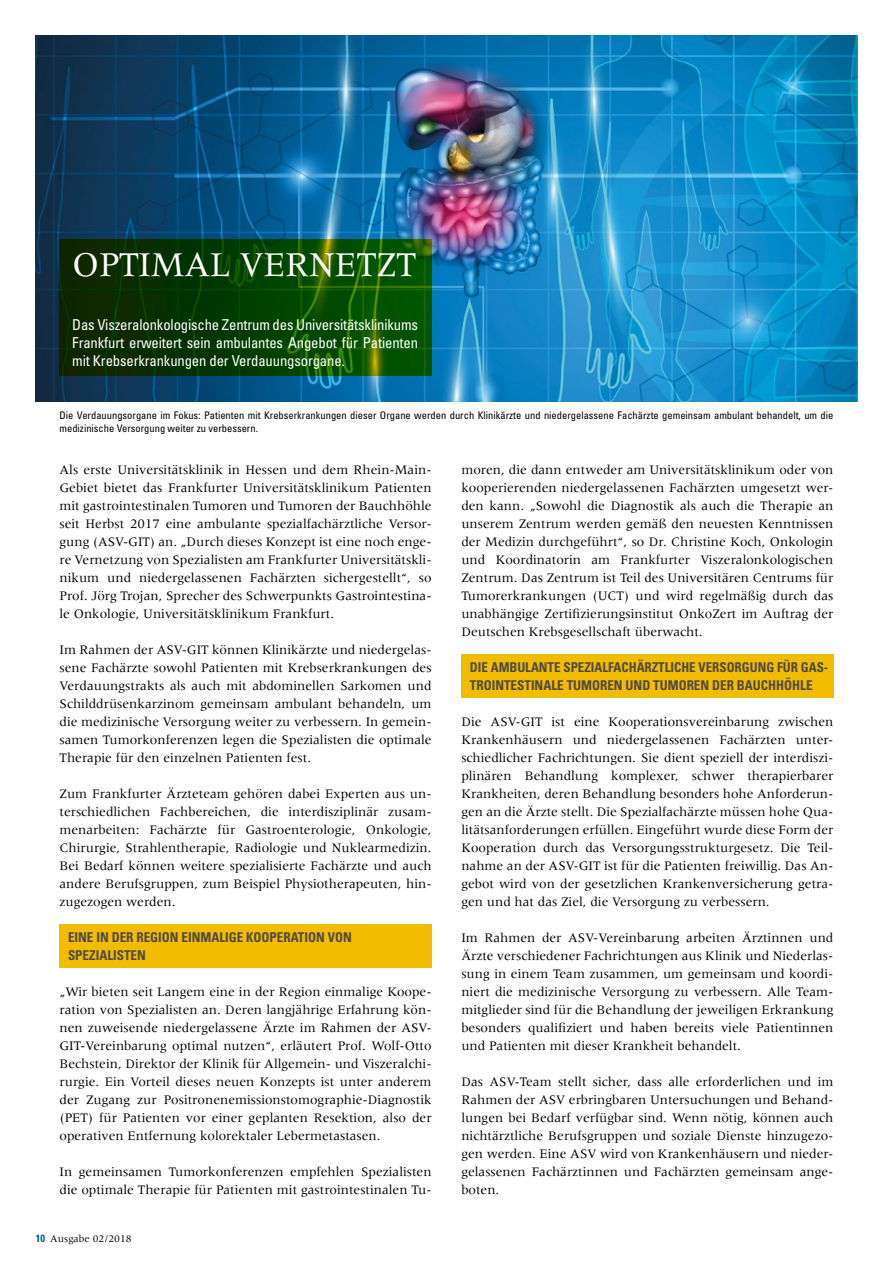
<style>
.page{position:relative;width:893px;height:1263px;background:#fff}
.page>*{position:absolute;margin:0;border:0;box-sizing:border-box;transform-origin:0 0}
.t1{font:36px "Meridien LT Std";color:#fff}
.t2{font:condensed 15px/18px "Univers";letter-spacing:-.01em;color:#fff;text-align:justify}
.t3{font:13.5px/18px "Meridien LT Std";color:#000;text-align:justify}
.t4{font:700 condensed 13.5px/18px "Univers";color:#4f4a45;scale:.96 1}
.t5{font:700 condensed 13.5px/18px "Univers";color:#4f4a45}
.t6{font:condensed 10.5px/12.6px "Univers";color:#000}
.t7{font:10.5px "Meridien LT Std";color:#000}
.s1{font-family:"Univers";font-weight:700;font-stretch:condensed;color:#006293}
</style>
<div class="page">
<div style="left:461px;top:654px;width:372px;height:43px;background:#f2bc00"></div>
<div style="left:60px;top:924px;width:372px;height:43px;background:#f2bc00"></div>
<img style="left:36px;top:36px;width:821px;height:366px">
<svg style="left:60px;top:240px;width:372px;height:136px;background:#094000"></svg>
<h1 class="t1" style="left:72px;top:244px;width:345px">OPTIMAL VERNETZT</h1>
<p class="t2" style="left:72px;top:315px;width:347px">Das Viszeralonkologische Zentrum des Universitätsklinikums Frankfurt erweitert sein ambulantes Angebot für Patienten mit Krebserkrankungen der Verdauungsorgane.</p>
<p class="t6" style="left:60px;top:409px;width:775px">Die Verdauungsorgane im Fokus: Patienten mit Krebserkrankungen dieser Organe werden durch Klinikärzte und niedergelassene Fachärzte gemeinsam ambulant behandelt, um die medizinische Versorgung weiter zu verbessern.</p>
<p class="t3" style="left:60px;top:460px;width:374px">Als erste Universitätsklinik in Hessen und dem Rhein-Main-Gebiet bietet das Frankfurter Universitätsklinikum Patienten mit gastrointestinalen Tumoren und Tumoren der Bauchhöhle seit Herbst 2017 eine ambulante spezialfachärztliche Versor&shy;gung (ASV-GIT) an. „Durch dieses Konzept ist eine noch enge&shy;re Vernetzung von Spezialisten am Frankfurter Universitätskli&shy;nikum und niedergelassenen Fachärzten sichergestellt“, so Prof. Jörg Trojan, Sprecher des Schwerpunkts Gastrointestina&shy;le Onkologie, Universitätsklinikum Frankfurt.</p>
<p class="t3" style="left:60px;top:640px;width:374px">Im Rahmen der ASV-GIT können Klinikärzte und niedergelas&shy;sene Fachärzte sowohl Patienten mit Krebserkrankungen des Verdauungstrakts als auch mit abdominellen Sarkomen und Schilddrüsenkarzinom gemeinsam ambulant behandeln, um die medizinische Versorgung weiter zu verbessern. In gemein&shy;samen Tumorkonferenzen legen die Spezialisten die optimale Therapie für den einzelnen Patienten fest.</p>
<p class="t3" style="left:60px;top:784px;width:374px">Zum Frankfurter Ärzteteam gehören dabei Experten aus un&shy;terschiedlichen Fachbereichen, die interdisziplinär zusam&shy;menarbeiten: Fachärzte für Gastroenterologie, Onkologie, Chirurgie, Strahlentherapie, Radiologie und Nuklearmedizin.<br>Bei Bedarf können weitere spezialisierte Fachärzte und auch andere Berufsgruppen, zum Beispiel Physiotherapeuten, hin&shy;zugezogen werden.</p>
<p class="t5" style="left:68px;top:928px;width:285px">EINE IN DER REGION EINMALIGE KOOPERATION VON<br>SPEZIALISTEN</p>
<p class="t3" style="left:60px;top:982px;width:374px">„Wir bieten seit Langem eine in der Region einmalige Koope&shy;ration von Spezialisten an. Deren langjährige Erfahrung kön&shy;nen zuweisende niedergelassene Ärzte im Rahmen der ASV-GIT-Vereinbarung optimal nutzen“, erläutert Prof. Wolf-Otto Bechstein, Direktor der Klinik für Allgemein- und Viszeralchi&shy;rurgie. Ein Vorteil dieses neuen Konzepts ist unter anderem der Zugang zur Positronenemissionstomographie-Diagnostik (PET) für Patienten vor einer geplanten Resektion, also der operativen Entfernung kolorektaler Lebermetastasen.</p>
<p class="t3" style="left:60px;top:1162px;width:374px">In gemeinsamen Tumorkonferenzen empfehlen Spezialisten die optimale Therapie für Patienten mit gastrointestinalen Tu-</p>
<p class="t7" style="left:36px;top:1232px;width:98px"><span class="s1">10</span> Ausgabe 02/2018</p>
<p class="t3" style="left:461px;top:460px;width:374px">moren, die dann entweder am Universitätsklinikum oder von kooperierenden niedergelassenen Fachärzten umgesetzt wer&shy;den kann. „Sowohl die Diagnostik als auch die Therapie an unserem Zentrum werden gemäß den neuesten Kenntnissen der Medizin durchgeführt“, so Dr. Christine Koch, Onkologin und Koordinatorin am Frankfurter Viszeralonkologischen Zentrum. Das Zentrum ist Teil des Universitären Centrums für Tumorerkrankungen (UCT) und wird regelmäßig durch das unabhängige Zertifizierungsinstitut OnkoZert im Auftrag der Deutschen Krebsgesellschaft überwacht.</p>
<p class="t4" style="left:470px;top:658px;width:375px">DIE AMBULANTE SPEZIALFACHÄRZTLICHE VERSORGUNG FÜR GAS-<br>TROINTESTINALE TUMOREN UND TUMOREN DER BAUCHHÖHLE</p>
<p class="t3" style="left:461px;top:712px;width:374px;text-align:left">Die ASV-GIT ist eine Kooperationsvereinbarung zwischen Krankenhäusern und niedergelassenen Fachärzten unter&shy;schiedlicher Fachrichtungen. Sie dient speziell der interdiszi&shy;plinären Behandlung komplexer, schwer therapierbarer Krankheiten, deren Behandlung besonders hohe Anforderun&shy;gen an die Ärzte stellt. Die Spezialfachärzte müssen hohe Qua&shy;litätsanforderungen erfüllen. Eingeführt wurde diese Form der Kooperation durch das Versorgungsstrukturgesetz. Die Teil&shy;nahme an der ASV-GIT ist für die Patienten freiwillig. Das An&shy;gebot wird von der gesetzlichen Krankenversicherung getra&shy;gen und hat das Ziel, die Versorgung zu verbessern.</p>
<p class="t3" style="left:461px;top:928px;width:374px">Im Rahmen der ASV-Vereinbarung arbeiten Ärztinnen und Ärzte verschiedener Fachrichtungen aus Klinik und Niederlas&shy;sung in einem Team zusammen, um gemeinsam und koordi&shy;niert die medizinische Versorgung zu verbessern. Alle Team&shy;mitglieder sind für die Behandlung der jeweiligen Erkrankung besonders qualifiziert und haben bereits viele Patientinnen und Patienten mit dieser Krankheit behandelt.</p>
<p class="t3" style="left:461px;top:1072px;width:374px">Das ASV-Team stellt sicher, dass alle erforderlichen und im Rahmen der ASV erbringbaren Untersuchungen und Behand&shy;lungen bei Bedarf verfügbar sind. Wenn nötig, können auch nichtärztliche Berufsgruppen und soziale Dienste hinzugezo&shy;gen werden. Eine ASV wird von Krankenhäusern und nieder&shy;gelassenen Fachärztinnen und Fachärzten gemeinsam ange&shy;boten.</p>
</div>
